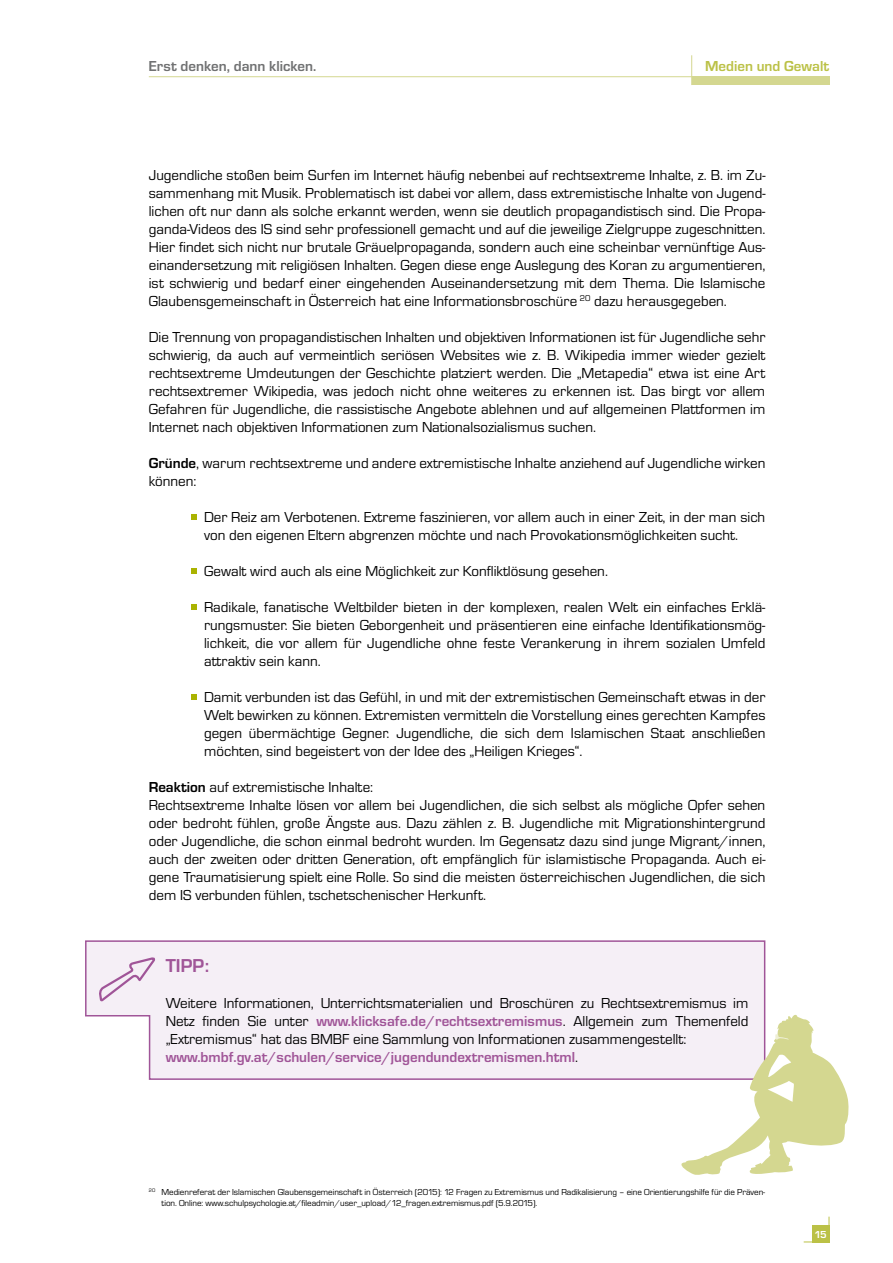
<style>
.page{position:relative;width:893px;height:1263px;background:#fff}
.page>*{position:absolute;margin:0;border:0;box-sizing:border-box;transform-origin:0 0}
.t1{font:600 17.25px "Eurostile";color:#a05598}
.t2{font:15px/18px "Eurostile T";color:#000;text-align:justify}
.t3{font:700 15px "Eurostile T";color:#707172}
.t4{font:700 15px "Eurostile T";color:#bbc146}
.t5{font:700 10.5px "Eurostile T";color:#fff}
.t6{font:9px/10.8px "Eurostile T";letter-spacing:-.005em;color:#000}
.s1{font-weight:700}
.s2{font-weight:700;color:#a05598}
</style>
<div class="page">
<svg style="left:85px;top:940px;width:681px;height:140px"></svg>
<svg style="left:98px;top:956px;width:58px;height:48px"></svg>
<svg style="left:191px;top:514px;width:6px;height:5px"></svg>
<svg style="left:191px;top:568px;width:6px;height:5px"></svg>
<svg style="left:191px;top:604px;width:6px;height:5px"></svg>
<svg style="left:191px;top:694px;width:6px;height:5px"></svg>
<svg style="left:679px;top:1014px;width:170px;height:161px"></svg>
<svg style="left:804px;top:1216px;width:26px;height:27px"></svg>
<div style="left:812px;top:1225px;width:17px;height:17px;background:#bbc146"></div>
<hr style="left:149px;top:76px;width:680px;height:1px;background:#d4d790">
<hr style="left:691px;top:55px;width:1px;height:30px;background:#d4d790">
<div style="left:692px;top:77px;width:137px;height:8px;background:#d4d790"></div>
<p class="t3" style="left:149px;top:58px;width:169px">Erst denken, dann klicken.</p>
<p class="t4" style="left:705px;top:58px;width:126px">Medien und Gewalt</p>
<p class="t2" style="left:149px;top:166px;width:618px">Jugendliche stoßen beim Surfen im Internet häufig nebenbei auf rechtsextreme Inhalte, z. B. im Zu&shy;sammenhang mit Musik. Problematisch ist dabei vor allem, dass extremistische Inhalte von Jugend&shy;lichen oft nur dann als solche erkannt werden, wenn sie deutlich propagandistisch sind. Die Propa&shy;ganda-Videos des IS sind sehr professionell gemacht und auf die jeweilige Zielgruppe zugeschnitten.<br>Hier findet sich nicht nur brutale Gräuelpropaganda, sondern auch eine scheinbar vernünftige Aus&shy;einandersetzung mit religiösen Inhalten. Gegen diese enge Auslegung des Koran zu argumentieren, ist schwierig und bedarf einer eingehenden Auseinandersetzung mit dem Thema. Die Islamische Glaubensgemeinschaft in Österreich hat eine Informationsbroschüre <sup>20</sup> dazu herausgegeben.</p>
<p class="t2" style="left:149px;top:328px;width:618px">Die Trennung von propagandistischen Inhalten und objektiven Informationen ist für Jugendliche sehr schwierig, da auch auf vermeintlich seriösen Websites wie z. B. Wikipedia immer wieder gezielt rechtsextreme Umdeutungen der Geschichte platziert werden. Die „Metapedia“ etwa ist eine Art rechtsextremer Wikipedia, was jedoch nicht ohne weiteres zu erkennen ist. Das birgt vor allem Gefahren für Jugendliche, die rassistische Angebote ablehnen und auf allgemeinen Plattformen im Internet nach objektiven Informationen zum Nationalsozialismus suchen.</p>
<p class="t2" style="left:149px;top:454px;width:618px"><span class="s1">Gründe</span>, warum rechtsextreme und andere extremistische Inhalte anziehend auf Jugendliche wirken können:</p>
<p class="t2" style="left:204px;top:508px;width:563px">Der Reiz am Verbotenen. Extreme faszinieren, vor allem auch in einer Zeit, in der man sich von den eigenen Eltern abgrenzen möchte und nach Provokationsmöglichkeiten sucht.</p>
<p class="t2" style="left:204px;top:562px;width:405px">Gewalt wird auch als eine Möglichkeit zur Konfliktlösung gesehen.</p>
<p class="t2" style="left:204px;top:598px;width:563px">Radikale, fanatische Weltbilder bieten in der komplexen, realen Welt ein einfaches Erklä&shy;rungsmuster. Sie bieten Geborgenheit und präsentieren eine einfache Identifikationsmög&shy;lichkeit, die vor allem für Jugendliche ohne feste Verankerung in ihrem sozialen Umfeld attraktiv sein kann.</p>
<p class="t2" style="left:204px;top:688px;width:563px">Damit verbunden ist das Gefühl, in und mit der extremistischen Gemeinschaft etwas in der Welt bewirken zu können. Extremisten vermitteln die Vorstellung eines gerechten Kampfes gegen übermächtige Gegner. Jugendliche, die sich dem Islamischen Staat anschließen möchten, sind begeistert von der Idee des „Heiligen Krieges“.</p>
<p class="t2" style="left:149px;top:778px;width:618px;text-align:left"><span class="s1">Reaktion</span> auf extremistische Inhalte:<br>Rechtsextreme Inhalte lösen vor allem bei Jugendlichen, die sich selbst als mögliche Opfer sehen oder bedroht fühlen, große Ängste aus. Dazu zählen z. B. Jugendliche mit Migrationshintergrund oder Jugendliche, die schon einmal bedroht wurden. Im Gegensatz dazu sind junge Migrant/innen, auch der zweiten oder dritten Generation, oft empfänglich für islamistische Propaganda. Auch ei&shy;gene Traumatisierung spielt eine Rolle. So sind die meisten österreichischen Jugendlichen, die sich dem IS verbunden fühlen, tschetschenischer Herkunft.</p>
<p class="t1" style="left:166px;top:955px;width:46px">TIPP:</p>
<p class="t2" style="left:166px;top:994px;width:584px;text-align:left">Weitere Informationen, Unterrichtsmaterialien und Broschüren zu Rechtsextremismus im Netz finden Sie unter <span class="s2">www.klicksafe.de/rechtsextremismus</span>. Allgemein zum Themenfeld „Extremismus“ hat das BMBF eine Sammlung von Informationen zusammengestellt: <span class="s2">www.bmbf.gv.at/schulen/service/jugendundextremismen.html</span>.</p>
<p class="t6" style="left:162px;top:1187px;width:605px;text-indent:-13px"><sup>20</sup> Medienreferat der Islamischen Glaubensgemeinschaft in Österreich (2015): 12 Fragen zu Extremismus und Radikalisierung – eine Orientierungshilfe für die Präven&shy;tion. Online: www.schulpsychologie.at/fileadmin/user_upload/12_fragen.extremismus.pdf (5.9.2015).</p>
<p class="t5" style="left:815px;top:1229px;width:14px">15</p>
</div>
